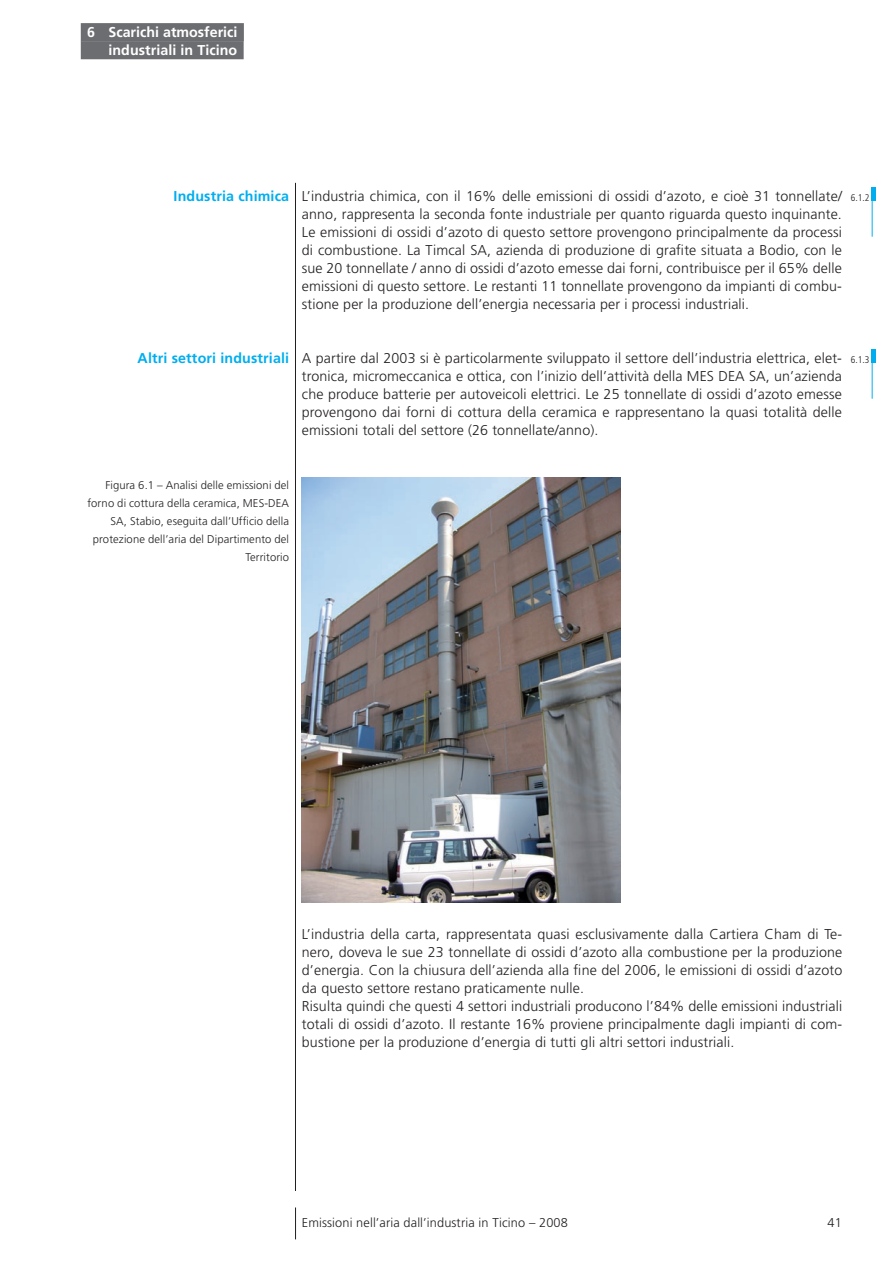
<style>
.page{position:relative;width:893px;height:1263px;background:#fff}
.page>*{position:absolute;margin:0;border:0;box-sizing:border-box;transform-origin:0 0}
.t1{font:300 14.25px/18px "Frutiger";letter-spacing:.01em;color:#231f20;text-align:justify}
.t2{font:700 14.25px/18px "Frutiger";color:#fff;text-align:right}
.t3{font:300 12.75px "Frutiger";letter-spacing:.01em;color:#231f20}
.t4{font:300 11.25px/18px "Frutiger";letter-spacing:.01em;color:#231f20;text-align:right}
.t5{font:300 condensed 9.75px "Frutiger";color:#231f20}
.s1{font-weight:700;color:#00aeef}
</style>
<div class="page">
<hr style="left:295px;top:183px;width:1px;height:1008px;background:#231f20">
<hr style="left:295px;top:1207px;width:1px;height:32px;background:#231f20">
<hr style="left:872px;top:194px;width:1px;height:43px;background:#00aeef">
<hr style="left:872px;top:187px;width:4px;height:14px;background:#00aeef">
<div style="left:81px;top:23px;width:163px;height:18px;background:#6c6d70"></div>
<div style="left:81px;top:41px;width:163px;height:18px;background:#6c6d70"></div>
<img style="left:302px;top:478px;width:319px;height:425px">
<hr style="left:872px;top:356px;width:1px;height:43px;background:#00aeef">
<hr style="left:872px;top:349px;width:4px;height:14px;background:#00aeef">
<p class="t2" style="left:87px;top:23px;width:152px">6 Scarichi atmosferici industriali in Ticino</p>
<p class="t1" style="left:302px;top:187px;width:542px;text-indent:-128px"><span class="s1">Industria chimica</span> L’industria chimica, con il 16% delle emissioni di ossidi d’azoto, e cioè 31 tonnellate/ anno, rappresenta la seconda fonte industriale per quanto riguarda questo inquinante.<br>Le emissioni di ossidi d’azoto di questo settore provengono principalmente da processi di combustione. La Timcal SA, azienda di produzione di grafite situata a Bodio, con le sue 20 tonnellate / anno di ossidi d’azoto emesse dai forni, contribuisce per il 65% delle emissioni di questo settore. Le restanti 11 tonnellate provengono da impianti di combu&shy;stione per la produzione dell’energia necessaria per i processi industriali.</p>
<p class="t5" style="left:851px;top:192px;width:20px">6.1.2</p>
<p class="t1" style="left:302px;top:349px;width:542px;text-indent:-164px"><span class="s1">Altri settori industriali</span> A partire dal 2003 si è particolarmente sviluppato il settore dell’industria elettrica, elet&shy;tronica, micromeccanica e ottica, con l’inizio dell’attività della MES DEA SA, un’azienda che produce batterie per autoveicoli elettrici. Le 25 tonnellate di ossidi d’azoto emesse provengono dai forni di cottura della ceramica e rappresentano la quasi totalità delle emissioni totali del settore (26 tonnellate/anno).</p>
<p class="t5" style="left:851px;top:354px;width:20px">6.1.3</p>
<p class="t4" style="left:87px;top:476px;width:203px">Figura 6.1 – Analisi delle emissioni del forno di cottura della ceramica, MES-DEA SA, Stabio, eseguita dall’Ufficio della protezione dell’aria del Dipartimento del Territorio</p>
<p class="t1" style="left:302px;top:925px;width:542px;text-align:left">L’industria della carta, rappresentata quasi esclusivamente dalla Cartiera Cham di Te&shy;nero, doveva le sue 23 tonnellate di ossidi d’azoto alla combustione per la produzione d’energia. Con la chiusura dell’azienda alla fine del 2006, le emissioni di ossidi d’azoto da questo settore restano praticamente nulle.<br>Risulta quindi che questi 4 settori industriali producono l’84% delle emissioni industriali totali di ossidi d’azoto. Il restante 16% proviene principalmente dagli impianti di com&shy;bustione per la produzione d’energia di tutti gli altri settori industriali.</p>
<p class="t3" style="left:302px;top:1215px;width:267px">Emissioni nell’aria dall’industria in Ticino – 2008</p>
<p class="t3" style="left:828px;top:1215px;width:16px">41</p>
</div>
